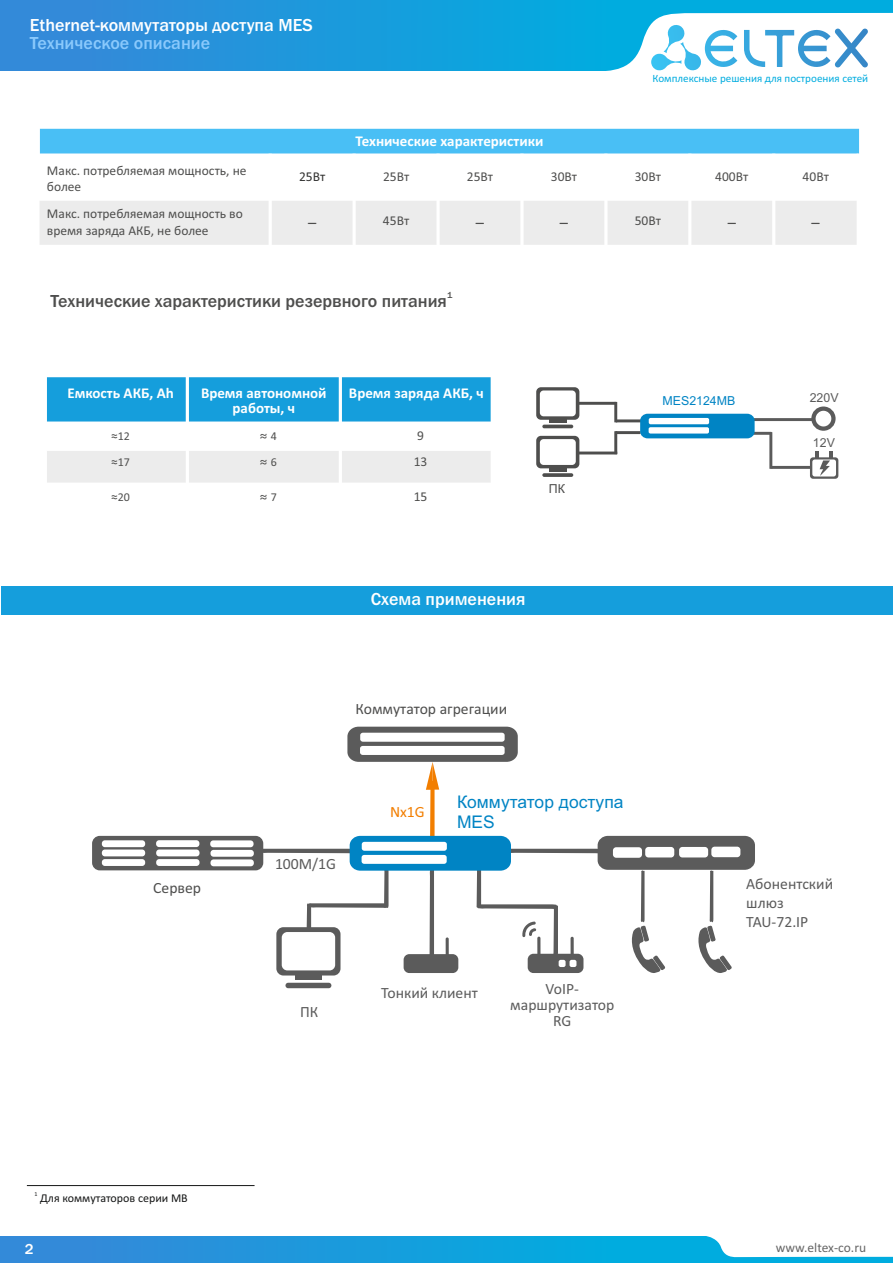
<style>
.page{position:relative;width:893px;height:1263px;background:#fff}
.page>*{position:absolute;margin:0;border:0;box-sizing:border-box;transform-origin:0 0}
.t1{font:500 18px "Franklin Gothic";color:#fff}
.t2{font:500 18px "Franklin Gothic";color:#4e4e4d}
.t3{font:500 18px "Franklin Gothic";color:#8ac9fc}
.t4{font:17.4px/19.5px "Arial";color:#0084c4}
.t5{font:16.5px "Calibri";color:#4e4e4d}
.t6{font:15.75px/15.8px "Calibri";color:#5b5b5b;text-align:center}
.t7{font:15.75px "Calibri";color:#4e4e4d}
.t8{font:15.75px "Calibri";color:#f27e00}
.t9{font:700 15px/15px "Calibri";color:#fff;text-align:center}
.t10{font:500 15px "Franklin Gothic";color:#fff}
.t11{font:13.5px/16.5px "Calibri";color:#4e4e4d}
.t12{font:13.5px "Calibri";color:#666}
.t13{font:13.5px "Calibri";color:#313130}
.t14{font:12.3px "Arial";color:#0084c4}
.t15{font:12.3px "Arial";color:#5b5b5b}
.t16{font:12.3px "Arial";color:#4e4e4d}
.t17{font:12px "Calibri";color:#151616}
.t18{font:12px "Calibri";color:#4e4e4d}
.t19{font:12px "Microsoft Ya Hei";color:#4e4e4d}
.t20{font:11.1px "Calibri";color:#00acdf}
.t21{font:500 9px "Franklin Gothic";color:#4e4e4d}
.t22{font:6px "Calibri";color:#151616}
.s1{font-size:13.5px}
.s2{font-family:"Calibri"}
</style>
<div class="page">
<div style="left:295px;top:975px;width:27px;height:5px;background:#5b5b5b"></div>
<div style="left:285px;top:983px;width:46px;height:5px;background:#5b5b5b;border-radius:3px"></div>
<svg style="left:92px;top:727px;width:663px;height:248px"></svg>
<div style="left:811px;top:406px;width:25px;height:25px;border:4px solid #5b5b5b;border-radius:50%"></div>
<hr style="left:733px;top:418px;width:79px;height:3px;background:#5b5b5b">
<hr style="left:578px;top:402px;width:38px;height:3px;background:#4e4e4d">
<hr style="left:616px;top:419px;width:25px;height:3px;background:#4e4e4d">
<hr style="left:615px;top:431px;width:26px;height:3px;background:#4e4e4d">
<hr style="left:614px;top:402px;width:3px;height:20px;background:#4e4e4d">
<hr style="left:614px;top:431px;width:3px;height:23px;background:#4e4e4d">
<hr style="left:577px;top:451px;width:40px;height:3px;background:#4e4e4d">
<hr style="left:734px;top:432px;width:37px;height:3px;background:#5b5b5b">
<hr style="left:771px;top:466px;width:39px;height:3px;background:#5b5b5b">
<hr style="left:769px;top:432px;width:3px;height:37px;background:#5b5b5b">
<svg style="left:536px;top:387px;width:43px;height:33px"></svg>
<hr style="left:549px;top:420px;width:18px;height:3px;background:#4e4e4d">
<hr style="left:542px;top:425px;width:31px;height:3px;background:#4e4e4d;border-radius:2px">
<svg style="left:536px;top:436px;width:43px;height:32px"></svg>
<hr style="left:549px;top:468px;width:18px;height:3px;background:#4e4e4d">
<svg style="left:542px;top:473px;width:31px;height:4px"></svg>
<svg style="left:810px;top:451px;width:28px;height:28px"></svg>
<svg style="left:640px;top:414px;width:115px;height:24px"></svg>
<hr style="left:27px;top:1185px;width:228px;height:1px;background:#151616">
<div style="left:0;top:0;width:893px;height:71px;background:linear-gradient(to right,#3489d9,#00b4e0)"></div>
<svg style="left:589px;top:13px;width:304px;height:58px"></svg>
<div style="left:0;top:1236px;width:893px;height:27px;background:linear-gradient(to right,#3489d9,#00b4e0)"></div>
<svg style="left:703px;top:1236px;width:190px;height:21px"></svg>
<div style="left:45px;top:376px;width:142px;height:47px;background:#159edc"></div>
<div style="left:187px;top:376px;width:153px;height:47px;background:#159edc"></div>
<div style="left:340px;top:376px;width:152px;height:47px;background:#159edc"></div>
<div style="left:45px;top:449px;width:142px;height:35px;background:#ececec"></div>
<div style="left:187px;top:449px;width:153px;height:35px;background:#ececec"></div>
<div style="left:340px;top:449px;width:152px;height:35px;background:#ececec"></div>
<hr style="left:44px;top:374px;width:3px;height:147px;background:#fff">
<hr style="left:186px;top:374px;width:3px;height:147px;background:#fff">
<hr style="left:339px;top:374px;width:3px;height:147px;background:#fff">
<hr style="left:491px;top:374px;width:3px;height:147px;background:#fff">
<hr style="left:44px;top:483px;width:450px;height:3px;background:#fff">
<hr style="left:44px;top:448px;width:450px;height:3px;background:#fff">
<svg style="left:47px;top:421px;width:444px;height:2px"></svg>
<hr style="left:44px;top:374px;width:450px;height:3px;background:#fff">
<div style="left:1px;top:586px;width:892px;height:29px;background:#159edc"></div>
<div style="left:39px;top:127px;width:821px;height:28px;background:#49bff5"></div>
<hr style="left:38px;top:126px;width:2px;height:31px;background:#fff">
<hr style="left:859px;top:126px;width:2px;height:31px;background:#fff">
<hr style="left:38px;top:126px;width:823px;height:3px;background:#fff">
<div style="left:38px;top:199px;width:232px;height:47px;background:#ececec"></div>
<div style="left:270px;top:199px;width:84px;height:47px;background:#ececec"></div>
<div style="left:354px;top:199px;width:84px;height:47px;background:#ececec"></div>
<div style="left:438px;top:199px;width:84px;height:47px;background:#ececec"></div>
<div style="left:522px;top:199px;width:84px;height:47px;background:#ececec"></div>
<div style="left:606px;top:199px;width:84px;height:47px;background:#ececec"></div>
<div style="left:690px;top:199px;width:84px;height:47px;background:#ececec"></div>
<div style="left:774px;top:199px;width:84px;height:47px;background:#ececec"></div>
<hr style="left:37px;top:154px;width:3px;height:94px;background:#fff">
<hr style="left:269px;top:154px;width:3px;height:94px;background:#fff">
<hr style="left:353px;top:154px;width:3px;height:94px;background:#fff">
<hr style="left:436px;top:154px;width:4px;height:94px;background:#fff">
<hr style="left:520px;top:154px;width:4px;height:94px;background:#fff">
<hr style="left:604px;top:154px;width:3px;height:94px;background:#fff">
<hr style="left:688px;top:154px;width:3px;height:94px;background:#fff">
<hr style="left:772px;top:154px;width:3px;height:94px;background:#fff">
<hr style="left:857px;top:154px;width:2px;height:94px;background:#fff">
<hr style="left:37px;top:245px;width:822px;height:3px;background:#fff">
<hr style="left:37px;top:198px;width:822px;height:3px;background:#fff">
<hr style="left:37px;top:154px;width:822px;height:3px;background:#fff">
<h1 class="t1" style="left:30px;top:19px;width:284px">Ethernet-коммутаторы доступа MES</h1>
<h1 class="t3" style="left:30px;top:36px;width:182px">Техническое описание</h1>
<p class="t9" style="left:355px;top:134px;width:190px">Технические характеристики</p>
<p class="t20" style="left:652px;top:73px;width:217px">Комплексные решения для построения сетей</p>
<p class="t11" style="left:47px;top:163px;width:201px">Макс. потребляемая мощность, не более</p>
<p class="t13" style="left:299px;top:171px;width:28px">25Вт</p>
<p class="t11" style="left:383px;top:169px;width:28px">25Вт</p>
<p class="t11" style="left:467px;top:169px;width:28px">25Вт</p>
<p class="t11" style="left:551px;top:169px;width:28px">30Вт</p>
<p class="t11" style="left:635px;top:169px;width:28px">30Вт</p>
<p class="t11" style="left:715px;top:169px;width:35px">400Вт</p>
<p class="t11" style="left:803px;top:169px;width:28px">40Вт</p>
<p class="t11" style="left:47px;top:207px;width:197px">Макс. потребляемая мощность во время заряда АКБ, не более</p>
<p class="t5" style="left:308px;top:215px;width:10px">–</p>
<p class="t11" style="left:383px;top:213px;width:28px">45Вт</p>
<p class="t5" style="left:476px;top:215px;width:10px">–</p>
<p class="t5" style="left:560px;top:215px;width:10px">–</p>
<p class="t11" style="left:635px;top:213px;width:28px">50Вт</p>
<p class="t5" style="left:728px;top:215px;width:10px">–</p>
<p class="t5" style="left:812px;top:215px;width:10px">–</p>
<p class="t21" style="left:447px;top:292px;width:7px">1</p>
<h1 class="t2" style="left:51px;top:294px;width:398px">Технические характеристики резервного питания</h1>
<p class="t9" style="left:67px;top:387px;width:108px">Емкость АКБ, Ah</p>
<p class="t9" style="left:201px;top:387px;width:127px">Время автономной работы, ч</p>
<p class="t9" style="left:349px;top:387px;width:136px">Время заряда АКБ, ч</p>
<p class="t18" style="left:111px;top:431px;width:20px"><span class="s1">≈</span>12</p>
<p class="t19" style="left:259px;top:430px;width:19px">≈<span class="s2">4</span></p>
<p class="t11" style="left:417px;top:429px;width:8px">9</p>
<p class="t18" style="left:111px;top:457px;width:20px"><span class="s1">≈</span>17</p>
<p class="t19" style="left:259px;top:456px;width:19px">≈<span class="s2">6</span></p>
<p class="t11" style="left:414px;top:455px;width:15px">13</p>
<p class="t18" style="left:111px;top:492px;width:20px"><span class="s1">≈</span>20</p>
<p class="t19" style="left:259px;top:491px;width:19px">≈<span class="s2">7</span></p>
<p class="t11" style="left:414px;top:490px;width:15px">15</p>
<p class="t16" style="left:549px;top:484px;width:18px">ПК</p>
<h1 class="t1" style="left:371px;top:592px;width:156px">Схема применения</h1>
<p class="t7" style="left:355px;top:702px;width:153px">Коммутатор агрегации</p>
<p class="t7" style="left:153px;top:881px;width:49px">Сервер</p>
<p class="t6" style="left:275px;top:857px;width:63px">100М/1G</p>
<p class="t6" style="left:300px;top:1005px;width:20px">ПК</p>
<p class="t8" style="left:390px;top:805px;width:36px">Nх1G</p>
<p class="t4" style="left:457px;top:794px;width:168px">Коммутатор доступа<br>MES</p>
<p class="t6" style="left:381px;top:986px;width:98px">Тонкий клиент</p>
<p class="t6" style="left:510px;top:982px;width:106px">VoIP&shy;маршрутизатор<br>RG</p>
<p class="t14" style="left:662px;top:396px;width:74px">MES2124MB</p>
<p class="t15" style="left:810px;top:393px;width:30px">220V</p>
<p class="t15" style="left:813px;top:438px;width:24px">12V</p>
<p class="t6" style="left:746px;top:875px;width:88px;line-height:19.2px;text-align:left">Абонентский шлюз<br>TAU-72.IP</p>
<p class="t22" style="left:34px;top:1191px;width:5px">1</p>
<p class="t17" style="left:40px;top:1193px;width:149px">Для коммутаторов серии MB</p>
<p class="t10" style="left:25px;top:1243px;width:10px">2</p>
<p class="t12" style="left:776px;top:1242px;width:92px">www.eltex-co.ru</p>
</div>
